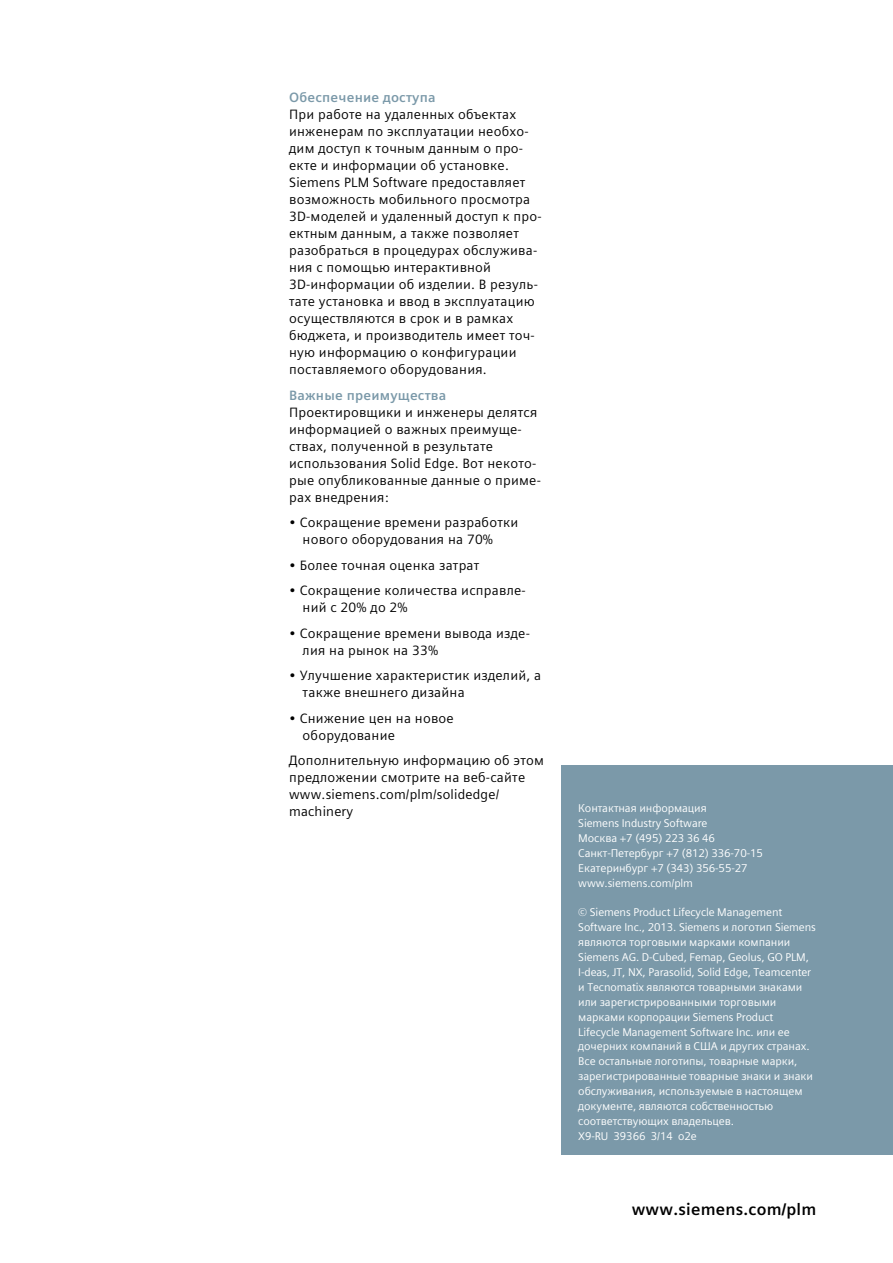
<style>
.page{position:relative;width:893px;height:1263px;background:#fff}
.page>*{position:absolute;margin:0;border:0;box-sizing:border-box;transform-origin:0 0}
.t1{font:700 16.5px "Siemens Sans Global";letter-spacing:.015em;color:#000}
.t2{font:13.5px/17px "Siemens Sans Global";letter-spacing:.015em;color:#000}
.t3{font:700 13.5px "Siemens Sans Global";letter-spacing:.015em;color:#7b99a9}
.t4{font:11.25px/14.9px "Siemens Sans Global";letter-spacing:-.01em;color:#fff}
</style>
<div class="page">
<div style="left:561px;top:765px;width:332px;height:390px;background:#7b99a9"></div>
<p class="t3" style="left:289px;top:87px;width:148px">Обеспечение доступа</p>
<p class="t2" style="left:289px;top:106px;width:254px">При работе на удаленных объектах инженерам по эксплуатации необхо&shy;дим доступ к точным данным о про&shy;екте и информации об установке.<br>Siemens PLM Software предоставляет возможность мобильного просмотра 3D-моделей и удаленный доступ к про&shy;ектным данным, а также позволяет разобраться в процедурах обслужива&shy;ния с помощью интерактивной 3D-информации об изделии. В резуль&shy;тате установка и ввод в эксплуатацию осуществляются в срок и в рамках бюджета, и производитель имеет точ&shy;ную информацию о конфигурации поставляемого оборудования.</p>
<p class="t3" style="left:289px;top:385px;width:159px">Важные преимущества</p>
<p class="t2" style="left:289px;top:404px;width:253px">Проектировщики и инженеры делятся информацией о важных преимуще&shy;ствах, полученной в результате использования Solid Edge. Вот некото&shy;рые опубликованные данные о приме&shy;рах внедрения:</p>
<p class="t2" style="left:303px;top:514px;width:217px;text-indent:-14px">• Сокращение времени разработки нового оборудования на 70%</p>
<p class="t2" style="left:289px;top:557px;width:192px">• Более точная оценка затрат</p>
<p class="t2" style="left:303px;top:582px;width:225px;text-indent:-14px">• Сокращение количества исправле&shy;ний с 20% до 2%</p>
<p class="t2" style="left:303px;top:625px;width:229px;text-indent:-14px">• Сокращение времени вывода изде&shy;лия на рынок на 33%</p>
<p class="t2" style="left:303px;top:667px;width:240px;text-indent:-14px">• Улучшение характеристик изделий, а также внешнего дизайна</p>
<p class="t2" style="left:303px;top:710px;width:153px;text-indent:-14px">• Снижение цен на новое оборудование</p>
<p class="t2" style="left:289px;top:752px;width:256px">Дополнительную информацию об этом предложении смотрите на веб-сайте www.siemens.com/plm/solidedge/ machinery</p>
<p class="t4" style="left:578px;top:801px;width:186px">Контактная информация<br>Siemens Industry Software<br>Москва +7 (495) 223 36 46<br>Санкт-Петербург +7 (812) 336-70-15<br>Екатеринбург +7 (343) 356-55-27 www.siemens.com/plm</p>
<p class="t4" style="left:578px;top:905px;width:239px">© Siemens Product Lifecycle Management Software Inc., 2013. Siemens и логотип Siemens являются торговыми марками компании Siemens AG. D-Cubed, Femap, Geolus, GO PLM, I-deas, JT, NX, Parasolid, Solid Edge, Teamcenter и Tecnomatix являются товарными знаками или зарегистрированными торговыми марками корпорации Siemens Product Lifecycle Management Software Inc. или ее дочерних компаний в США и других странах.<br>Все остальные логотипы, товарные марки, зарегистрированные товарные знаки и знаки обслуживания, используемые в настоящем документе, являются собственностью соответствующих владельцев.<br>X9-RU 39366 3/14 o2e</p>
<p class="t1" style="left:632px;top:1196px;width:186px">www.siemens.com/plm</p>
</div>
